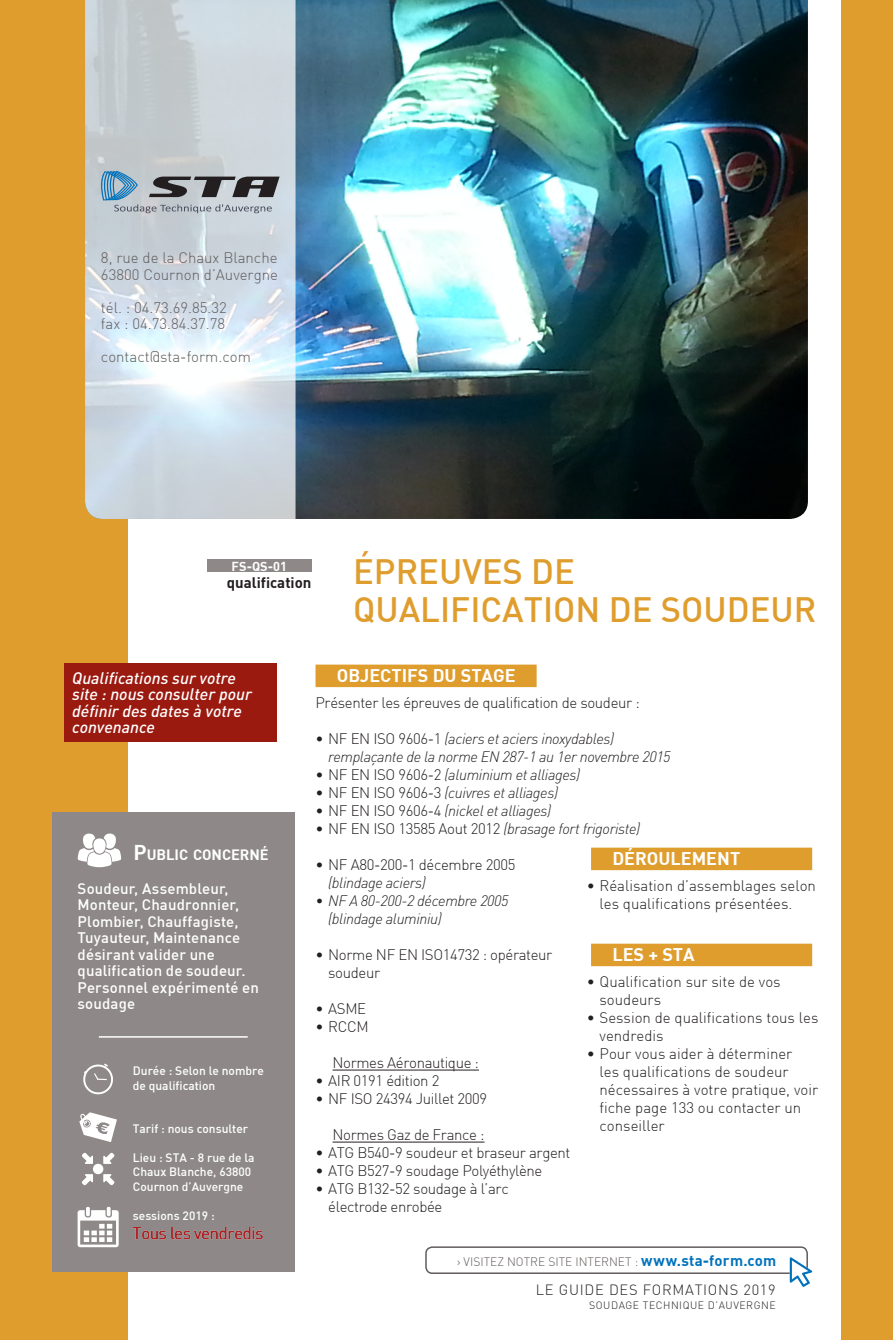
<style>
.page{position:relative;width:893px;height:1340px;background:#fff}
.page>*{position:absolute;margin:0;border:0;box-sizing:border-box;transform-origin:0 0}
.titre_page_soudage{font:500 34.5px/37.8px "DIN";color:#df9d2d}
.titre_paragraphe_sou{font:700 18px "DIN";color:#fff}
.formation_site_nous{font:italic 500 16.5px/16.5px "DIN";color:#fff}
.paragraphe{font:300 15px/18px "DIN";letter-spacing:-.025em;color:#231f20}
.paragraphe-2{font:italic 300 15px/18px "DIN";letter-spacing:-.025em;color:#231f20}
.paragraphe-3{font:300 15px/18px "DIN";color:#231f20}
.pré-requis_contenu{font:500 15px/16.5px "DIN";letter-spacing:.01em;color:#fff}
.t1{font:300 15px/16.5px "DIN";color:#615c5b}
.perf_ini{font:700 15px "DIN";color:#231f20}
.t2{font:700 14.7px "DIN";letter-spacing:-.005em;color:#fff}
.t3{font:300 14.55px "DIN";letter-spacing:.05em;color:#231f20}
.FS{font:700 12.75px "DIN";color:#fff}
.Durée{font:500 12px/14.4px "DIN";color:#fff}
.t4{font:300 12px "DIN";color:#615c5b}
.t5{font:300 10.5px "DIN";letter-spacing:.05em;color:#231f20}
.s1{font-size:21px}
.s2{font-style:normal}
.s3{font-style:italic}
.s4{font-weight:700;font-size:15px;color:#0072bc}
</style>
<div class="page">
<div style="left:0;top:0;width:128px;height:1339px;background:#df9d2d"></div>
<div style="left:842px;top:0;width:51px;height:1339px;background:#df9d2d"></div>
<img style="left:296px;top:0;width:512px;height:519px">
<div style="left:52px;top:812px;width:242px;height:459px;background:#8e8988"></div>
<svg style="left:78px;top:833px;width:43px;height:34px"></svg>
<div style="left:425px;top:1246px;width:383px;height:27px;border:2px solid #615c5b;border-radius:6px"></div>
<svg style="left:790px;top:1257px;width:22px;height:29px"></svg>
<svg style="left:79px;top:1112px;width:38px;height:30px"></svg>
<svg style="left:86px;top:1206px;width:4px;height:10px"></svg>
<svg style="left:107px;top:1206px;width:4px;height:10px"></svg>
<svg style="left:78px;top:1210px;width:41px;height:37px"></svg>
<svg style="left:82px;top:1152px;width:11px;height:11px"></svg>
<svg style="left:82px;top:1174px;width:11px;height:11px"></svg>
<svg style="left:103px;top:1174px;width:11px;height:11px"></svg>
<svg style="left:103px;top:1152px;width:11px;height:11px"></svg>
<div style="left:93px;top:1163px;width:10px;height:11px;background:#fff;border-radius:50%"></div>
<svg style="left:83px;top:1063px;width:30px;height:32px"></svg>
<hr style="left:99px;top:1036px;width:149px;height:1px;background:#fff">
<div style="left:64px;top:663px;width:212px;height:79px;background:#9b1a10"></div>
<div style="left:315px;top:664px;width:222px;height:23px;background:#df9d2d"></div>
<hr style="left:333px;top:1069px;width:146px;height:1px;background:#231f20">
<hr style="left:333px;top:1141px;width:151px;height:1px;background:#231f20">
<div style="left:207px;top:559px;width:104px;height:13px;background:#8e8988"></div>
<img style="left:133px;top:1227px;width:130px;height:13px">
<div style="left:591px;top:847px;width:221px;height:23px;background:#df9d2d"></div>
<div style="left:591px;top:943px;width:221px;height:23px;background:#df9d2d"></div>
<svg style="left:85px;top:0;width:211px;height:519px;background:#cfd8df"></svg>
<svg style="left:98px;top:171px;width:182px;height:42px;background:#95a0a9"></svg>
<p class="t1" style="left:101px;top:250px;width:179px">8, rue de la Chaux Blanche<br>63800 Cournon d’Auvergne</p>
<p class="t1" style="left:101px;top:299px;width:127px">tél. : 04.73.69.85.32 fax : 04.73.84.37.78</p>
<p class="t1" style="left:101px;top:349px;width:151px">contact@sta-form.com</p>
<p class="FS" style="left:232px;top:558px;width:57px">FS-QS-01</p>
<p class="perf_ini" style="left:227px;top:572px;width:86px">qualification</p>
<p class="titre_page_soudage" style="left:353px;top:551px;width:465px">ÉPREUVES DE<br>QUALIFICATION DE SOUDEUR</p>
<p class="formation_site_nous" style="left:72px;top:669px;width:181px">Qualifications sur votre site : nous consulter pour définir des dates à votre convenance</p>
<p class="t2" style="left:133px;top:845px;width:137px"><span class="s1">P</span>UBLIC CONCERNÉ</p>
<p class="pré-requis_contenu" style="left:78px;top:879px;width:183px">Soudeur, Assembleur,<br>Monteur, Chaudronnier,<br>Plombier, Chauffagiste,<br>Tuyauteur, Maintenance désirant valider une qualification de soudeur.<br>Personnel expérimenté en soudage</p>
<p class="Durée" style="left:133px;top:1063px;width:133px">Durée : Selon le nombre de qualification</p>
<p class="Durée" style="left:133px;top:1121px;width:117px">Tarif : nous consulter</p>
<p class="Durée" style="left:133px;top:1149px;width:123px">Lieu : STA - 8 rue de la<br>Chaux Blanche, 63800<br>Cournon d’Auvergne</p>
<p class="Durée" style="left:133px;top:1207px;width:83px">sessions 2019 :</p>
<p class="titre_paragraphe_sou" style="left:337px;top:663px;width:180px">OBJECTIFS DU STAGE</p>
<p class="paragraphe" style="left:315px;top:693px;width:326px">Présenter les épreuves de qualification de soudeur :</p>
<p class="paragraphe-2" style="left:328px;top:729px;width:344px;text-indent:-13px"><span class="s2">• NF EN ISO 9606-1</span> (aciers et aciers inoxydables) remplaçante de la norme EN 287-1 au 1er novembre 2015</p>
<p class="paragraphe-2" style="left:315px;top:765px;width:266px"><span class="s2">• NF EN ISO 9606-2</span> (aluminium et alliages)</p>
<p class="paragraphe-2" style="left:315px;top:783px;width:244px"><span class="s2">• NF EN ISO 9606-3</span> (cuivres et alliages)</p>
<p class="paragraphe-2" style="left:315px;top:801px;width:237px"><span class="s2">• NF EN ISO 9606-4</span> (nickel et alliages)</p>
<p class="paragraphe-2" style="left:315px;top:819px;width:326px"><span class="s2">• NF EN ISO 13585 Aout 2012</span> (brasage fort frigoriste)</p>
<p class="paragraphe" style="left:328px;top:855px;width:189px;text-indent:-13px">• NF A80-200-1 décembre 2005 <span class="s3">(blindage aciers)</span></p>
<p class="paragraphe-2" style="left:328px;top:891px;width:182px;text-indent:-13px">• NF A 80-200-2 décembre 2005 (blindage aluminiu)</p>
<p class="paragraphe" style="left:328px;top:945px;width:226px;text-indent:-13px">• Norme NF EN ISO14732 : opérateur soudeur</p>
<p class="paragraphe" style="left:315px;top:999px;width:52px">• ASME</p>
<p class="paragraphe" style="left:315px;top:1017px;width:55px">• RCCM</p>
<p class="paragraphe" style="left:333px;top:1053px;width:148px">Normes Aéronautique :</p>
<p class="paragraphe" style="left:315px;top:1071px;width:125px">• AIR 0191 édition 2</p>
<p class="paragraphe" style="left:315px;top:1089px;width:173px">• NF ISO 24394 Juillet 2009</p>
<p class="paragraphe" style="left:333px;top:1125px;width:153px">Normes Gaz de France :</p>
<p class="paragraphe" style="left:315px;top:1143px;width:256px">• ATG B540-9 soudeur et braseur argent</p>
<p class="paragraphe" style="left:315px;top:1161px;width:228px">• ATG B527-9 soudage Polyéthylène</p>
<p class="paragraphe" style="left:328px;top:1179px;width:182px;text-indent:-13px">• ATG B132-52 soudage à l’arc électrode enrobée</p>
<p class="titre_paragraphe_sou" style="left:612px;top:846px;width:129px">DÉROULEMENT</p>
<p class="paragraphe-3" style="left:600px;top:876px;width:218px;text-indent:-13px">• Réalisation d’assemblages selon les qualifications présentées.</p>
<p class="titre_paragraphe_sou" style="left:612px;top:942px;width:84px">LES + STA</p>
<p class="paragraphe-3" style="left:600px;top:972px;width:183px;text-indent:-13px">• Qualification sur site de vos soudeurs</p>
<p class="paragraphe-3" style="left:600px;top:1008px;width:220px;text-indent:-13px">• Session de qualifications tous les vendredis</p>
<p class="paragraphe-3" style="left:600px;top:1044px;width:220px;text-indent:-13px">• Pour vous aider à déterminer<br>les qualifications de soudeur nécessaires à votre pratique, voir fiche page 133 ou contacter un conseiller</p>
<p class="t4" style="left:457px;top:1254px;width:321px">› VISITEZ NOTRE SITE INTERNET : <span class="s4">www.sta-form.com</span></p>
<p class="t3" style="left:536px;top:1280px;width:241px">LE GUIDE DES FORMATIONS 2019</p>
<p class="t5" style="left:589px;top:1298px;width:188px">SOUDAGE TECHNIQUE D’AUVERGNE</p>
</div>
